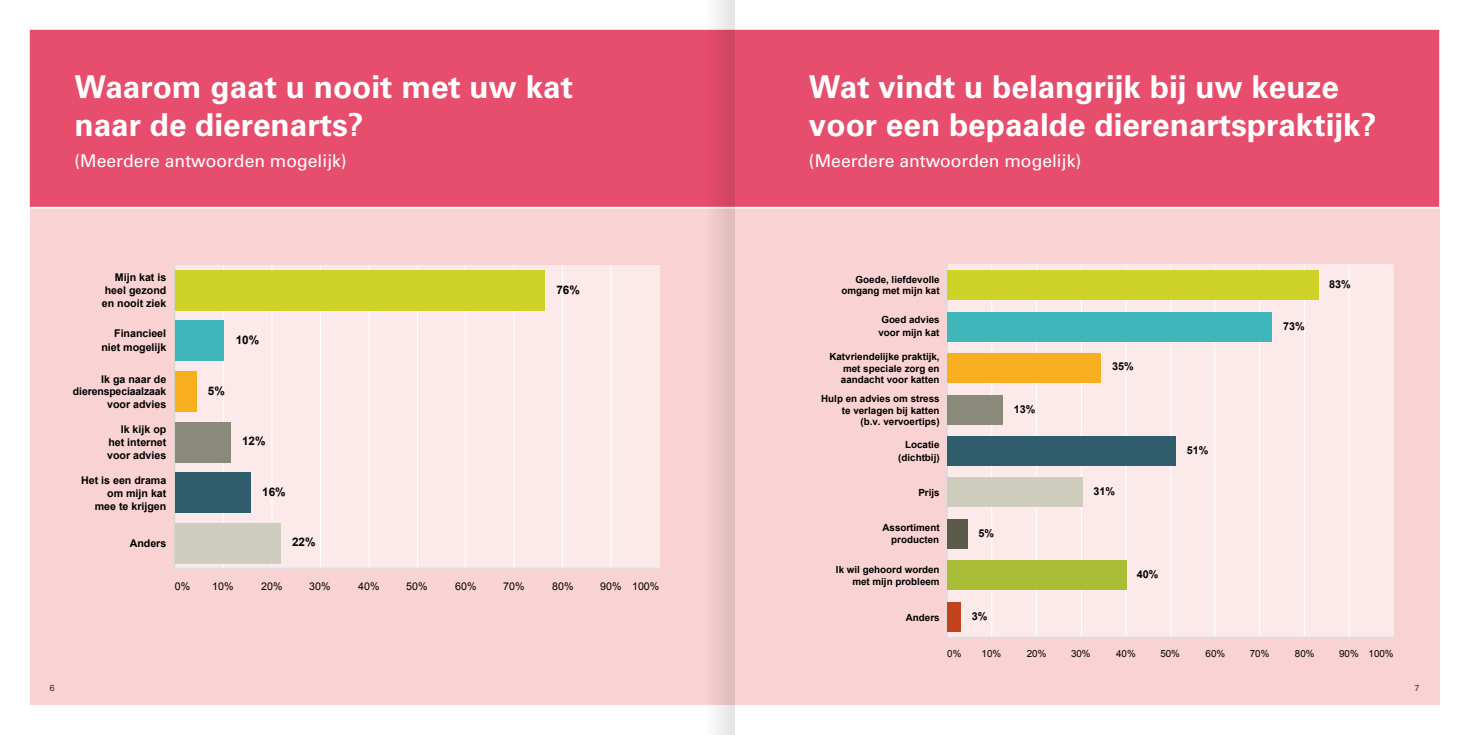
<style>
.page{position:relative;width:1469px;height:735px;background:#fff}
.page>*{position:absolute;margin:0;border:0;box-sizing:border-box;transform-origin:0 0}
.t1{font:700 31.5px/37.8px "Univers";color:#fff}
.t2{font:17.5px "Univers";color:#fff}
.t3{font:700 11.72px "Arial";color:#000}
.t4{font:700 10.85px "Arial";color:#000}
.t5{font:700 10.67px/12.8px "Arial";color:#000;text-align:right}
.t6{font:10.67px "Arial";color:#000}
.t7{font:700 9.8px/11.7px "Arial";color:#000;text-align:right}
.t8{font:9.8px "Arial";color:#000}
.t9{font:300 8.75px "Univers";color:#000}
</style>
<div class="page">
<div style="left:30px;top:30px;width:1409px;height:674px;background:#f9d2d3"></div>
<div style="left:29px;top:27px;width:1411px;height:182px;background:#e74d6d"></div>
<div style="left:175px;top:264px;width:485px;height:304px;background:#fce9e9"></div>
<hr style="left:223px;top:264px;width:1px;height:304px;background:#fff">
<hr style="left:271px;top:264px;width:1px;height:304px;background:#fff">
<hr style="left:320px;top:264px;width:1px;height:304px;background:#fff">
<hr style="left:368px;top:264px;width:1px;height:304px;background:#fff">
<hr style="left:417px;top:264px;width:1px;height:304px;background:#fff">
<hr style="left:465px;top:264px;width:1px;height:304px;background:#fff">
<hr style="left:513px;top:264px;width:1px;height:304px;background:#fff">
<hr style="left:562px;top:264px;width:1px;height:304px;background:#fff">
<hr style="left:610px;top:264px;width:1px;height:304px;background:#fff">
<hr style="left:174px;top:264px;width:1px;height:304px;background:#cccccb">
<hr style="left:175px;top:567px;width:485px;height:2px;background:#dedede">
<div style="left:175px;top:270px;width:369px;height:40px;background:#cfd327"></div>
<div style="left:175px;top:320px;width:49px;height:41px;background:#3fb7ba"></div>
<div style="left:175px;top:371px;width:21px;height:40px;background:#f8af1f"></div>
<div style="left:175px;top:421px;width:56px;height:41px;background:#8a8a7a"></div>
<div style="left:175px;top:472px;width:76px;height:40px;background:#305d6c"></div>
<div style="left:175px;top:523px;width:105px;height:40px;background:#cfcebe"></div>
<div style="left:947px;top:264px;width:447px;height:373px;background:#fce9e9"></div>
<hr style="left:991px;top:264px;width:1px;height:373px;background:#fff">
<hr style="left:1036px;top:264px;width:1px;height:373px;background:#fff">
<hr style="left:1080px;top:264px;width:1px;height:373px;background:#fff">
<hr style="left:1125px;top:264px;width:1px;height:373px;background:#fff">
<hr style="left:1170px;top:264px;width:1px;height:373px;background:#fff">
<hr style="left:1214px;top:264px;width:1px;height:373px;background:#fff">
<hr style="left:1259px;top:264px;width:1px;height:373px;background:#fff">
<hr style="left:1303px;top:264px;width:1px;height:373px;background:#fff">
<hr style="left:1348px;top:264px;width:1px;height:373px;background:#fff">
<hr style="left:946px;top:264px;width:1px;height:373px;background:#cccccb">
<hr style="left:947px;top:636px;width:447px;height:2px;background:#dedede">
<div style="left:947px;top:270px;width:371px;height:29px;background:#cfd327"></div>
<div style="left:947px;top:312px;width:325px;height:29px;background:#3fb7ba"></div>
<div style="left:947px;top:353px;width:154px;height:29px;background:#f8af1f"></div>
<div style="left:947px;top:395px;width:56px;height:29px;background:#8a8a7a"></div>
<div style="left:947px;top:436px;width:229px;height:29px;background:#305d6c"></div>
<div style="left:947px;top:477px;width:135px;height:29px;background:#cfcebe"></div>
<div style="left:947px;top:519px;width:21px;height:29px;background:#5b5a4a"></div>
<div style="left:947px;top:560px;width:179px;height:29px;background:#a9bd39"></div>
<div style="left:947px;top:602px;width:14px;height:29px;background:#c1431b"></div>
<svg style="left:705px;top:0;width:29px;height:734px"></svg>
<h1 class="t1" style="left:74px;top:68px;width:500px">Waarom gaat u nooit met uw kat naar de dierenarts?</h1>
<h2 class="t2" style="left:74px;top:150px;width:274px">(Meerdere antwoorden mogelijk)</h2>
<p class="t5" style="left:102px;top:271px;width:66px;text-align:justify;text-indent:13px">Mijn kat is heel gezond en nooit ziek</p>
<p class="t5" style="left:101px;top:327px;width:66px;line-height:13.8px">Financieel niet mogelijk</p>
<p class="t5" style="left:73px;top:372px;width:95px">Ik ga naar de dierenspeciaalzaak voor advies</p>
<p class="t5" style="left:107px;top:423px;width:61px;text-align:justify;text-indent:14px">Ik kijk op het internet voor advies</p>
<p class="t5" style="left:81px;top:474px;width:87px">Het is een drama om mijn kat<br>mee te krijgen</p>
<p class="t5" style="left:130px;top:537px;width:38px">Anders</p>
<p class="t3" style="left:236px;top:331px;width:25px">10%</p>
<p class="t3" style="left:208px;top:383px;width:18px">5%</p>
<p class="t3" style="left:242px;top:433px;width:25px">12%</p>
<p class="t3" style="left:262px;top:484px;width:25px">16%</p>
<p class="t3" style="left:292px;top:534px;width:25px">22%</p>
<p class="t3" style="left:556px;top:281px;width:25px">76%</p>
<p class="t6" style="left:175px;top:579px;width:17px">0%</p>
<p class="t6" style="left:212px;top:579px;width:23px">10%</p>
<p class="t6" style="left:261px;top:579px;width:23px">20%</p>
<p class="t6" style="left:309px;top:579px;width:23px">30%</p>
<p class="t6" style="left:358px;top:579px;width:23px">40%</p>
<p class="t6" style="left:406px;top:579px;width:23px">50%</p>
<p class="t6" style="left:455px;top:579px;width:23px">60%</p>
<p class="t6" style="left:503px;top:579px;width:23px">70%</p>
<p class="t6" style="left:552px;top:579px;width:23px">80%</p>
<p class="t6" style="left:600px;top:579px;width:61px">90% 100%</p>
<h1 class="t1" style="left:809px;top:68px;width:569px">Wat vindt u belangrijk bij uw keuze voor een bepaalde dierenartspraktijk?</h1>
<h2 class="t2" style="left:809px;top:150px;width:274px">(Meerdere antwoorden mogelijk)</h2>
<p class="t7" style="left:841px;top:273px;width:100px">Goede, liefdevolle omgang met mijn kat</p>
<p class="t7" style="left:878px;top:313px;width:63px;line-height:12.8px;text-align:center">Goed advies voor mijn kat</p>
<p class="t7" style="left:841px;top:350px;width:100px;text-align:justify;text-indent:-11px">Katvriendelijke praktijk, met speciale zorg en aandacht voor katten</p>
<p class="t7" style="left:821px;top:392px;width:120px">Hulp en advies om stress te verlagen bij katten (b.v. vervoertips)</p>
<p class="t7" style="left:898px;top:438px;width:43px;line-height:12.8px">Locatie (dichtbij)</p>
<p class="t7" style="left:918px;top:487px;width:23px">Prijs</p>
<p class="t7" style="left:882px;top:520px;width:59px;line-height:12.8px">Assortiment producten</p>
<p class="t7" style="left:836px;top:563px;width:105px">Ik wil gehoord worden met mijn probleem</p>
<p class="t7" style="left:905px;top:611px;width:35px">Anders</p>
<p class="t4" style="left:1014px;top:401px;width:23px">13%</p>
<p class="t4" style="left:978px;top:526px;width:17px">5%</p>
<p class="t4" style="left:971px;top:608px;width:17px">3%</p>
<p class="t4" style="left:1112px;top:359px;width:23px">35%</p>
<p class="t4" style="left:1093px;top:484px;width:23px">31%</p>
<p class="t4" style="left:1186px;top:442px;width:23px">51%</p>
<p class="t4" style="left:1136px;top:566px;width:23px">40%</p>
<p class="t4" style="left:1283px;top:319px;width:23px">73%</p>
<p class="t4" style="left:1329px;top:277px;width:23px">83%</p>
<p class="t8" style="left:947px;top:647px;width:16px">0%</p>
<p class="t8" style="left:981px;top:647px;width:21px">10%</p>
<p class="t8" style="left:1026px;top:647px;width:21px">20%</p>
<p class="t8" style="left:1071px;top:647px;width:21px">30%</p>
<p class="t8" style="left:1116px;top:647px;width:21px">40%</p>
<p class="t8" style="left:1160px;top:647px;width:21px">50%</p>
<p class="t8" style="left:1205px;top:647px;width:21px">60%</p>
<p class="t8" style="left:1249px;top:647px;width:21px">70%</p>
<p class="t8" style="left:1294px;top:647px;width:21px">80%</p>
<p class="t8" style="left:1339px;top:647px;width:56px">90% 100%</p>
<p class="t9" style="left:50px;top:682px;width:6px">6</p>
<p class="t9" style="left:1414px;top:682px;width:6px">7</p>
</div>
